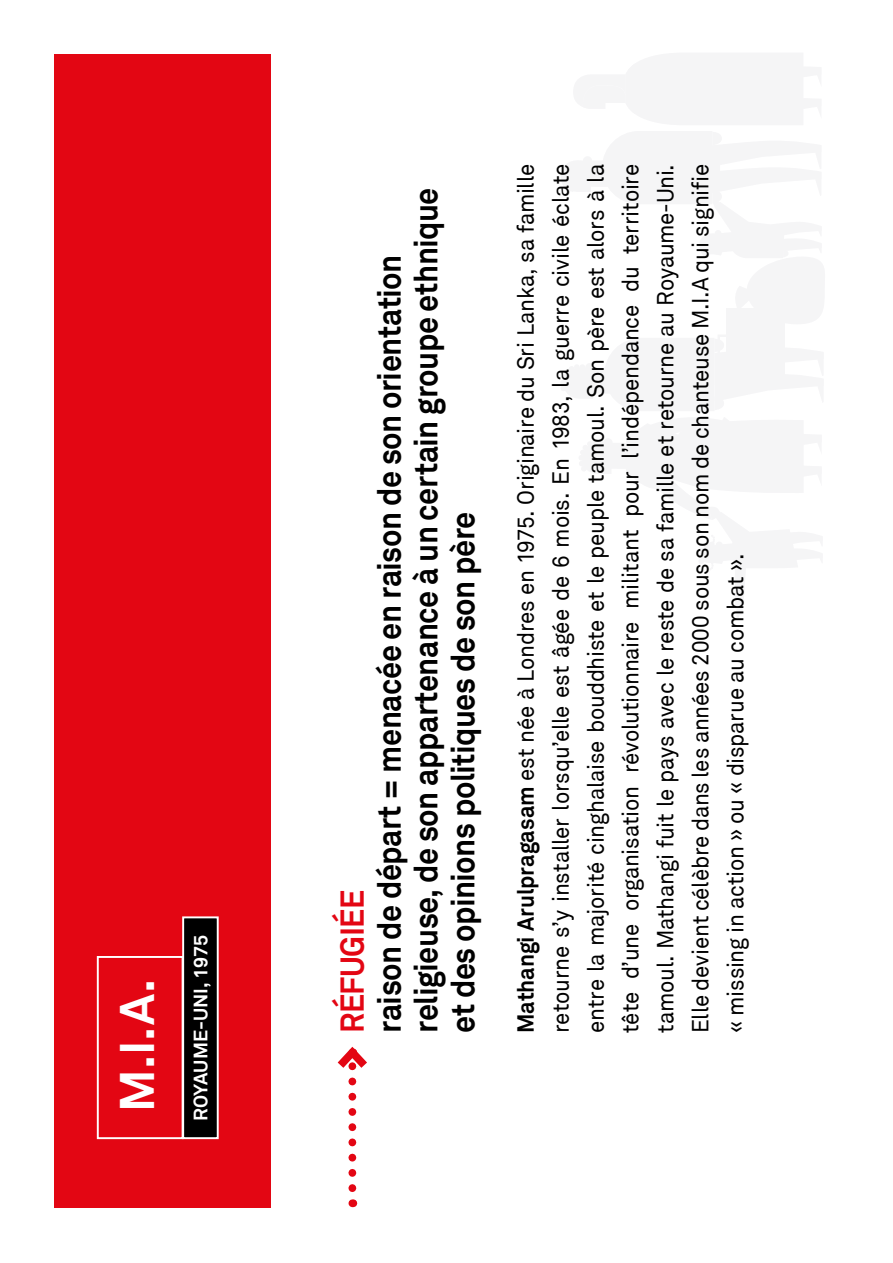
<style>
.page{position:relative;width:893px;height:1263px;background:#fff}
.page>*{position:absolute;margin:0;border:0;box-sizing:border-box;transform-origin:0 0}
.t1{font:700 48.45px "Akkurat";color:#fff}
.t2{font:700 33px/36.9px "Akkurat";letter-spacing:-.02em;color:#000;scale:.93 1}
.t3{font:700 33px "Akkurat";letter-spacing:-.02em;color:#e30613;scale:.93 1}
.t4{font:23.25px/35px "Akkurat Std";letter-spacing:-.01em;color:#000;text-align:justify;scale:.95 1}
.t5{font:700 19.35px "Akkurat";color:#fff}
.s1{font-weight:700}
</style>
<div class="page">
<div style="left:727px;top:308px;width:58px;height:76px;background:#f5f5f6"></div>
<div style="left:54px;top:54px;width:216px;height:1153px;background:#e30613"></div>
<div style="left:183px;top:917px;width:35px;height:221px;background:#000"></div>
<div style="left:182px;top:916px;width:37px;height:223px;border:2px solid #fff"></div>
<div style="left:97px;top:956px;width:87px;height:183px;border:2px solid #fff"></div>
<svg style="left:337px;top:1046px;width:30px;height:142px"></svg>
<h1 class="t1" style="left:106px;top:1112px;width:135px;rotate:-90deg">M.I.A.</h1>
<p class="t5" style="left:188px;top:1121px;width:187px;rotate:-90deg">ROYAUME-UNI, 1975</p>
<h2 class="t3" style="left:331px;top:1033px;width:155px;rotate:-90deg">RÉFUGIÉE</h2>
<h2 class="t2" style="left:371px;top:1033px;width:910px;rotate:-90deg">raison de départ = menacée en raison de son orientation religieuse, de son appartenance à un certain groupe ethnique et des opinions politiques de son père</h2>
<p class="t4" style="left:508px;top:1033px;width:916px;rotate:-90deg"><span class="s1">Mathangi Arulpragasam</span> est née à Londres en 1975. Originaire du Sri Lanka, sa famille retourne s’y installer lorsqu’elle est âgée de 6 mois. En 1983, la guerre civile éclate entre la majorité cinghalaise bouddhiste et le peuple tamoul. Son père est alors à la tête d’une organisation révolutionnaire militant pour l’indépendance du territoire tamoul. Mathangi fuit le pays avec le reste de sa famille et retourne au Royaume-Uni.<br>Elle devient célèbre dans les années 2000 sous son nom de chanteuse M.I.A qui signifie « missing in action » ou « disparue au combat ».</p>
</div>
